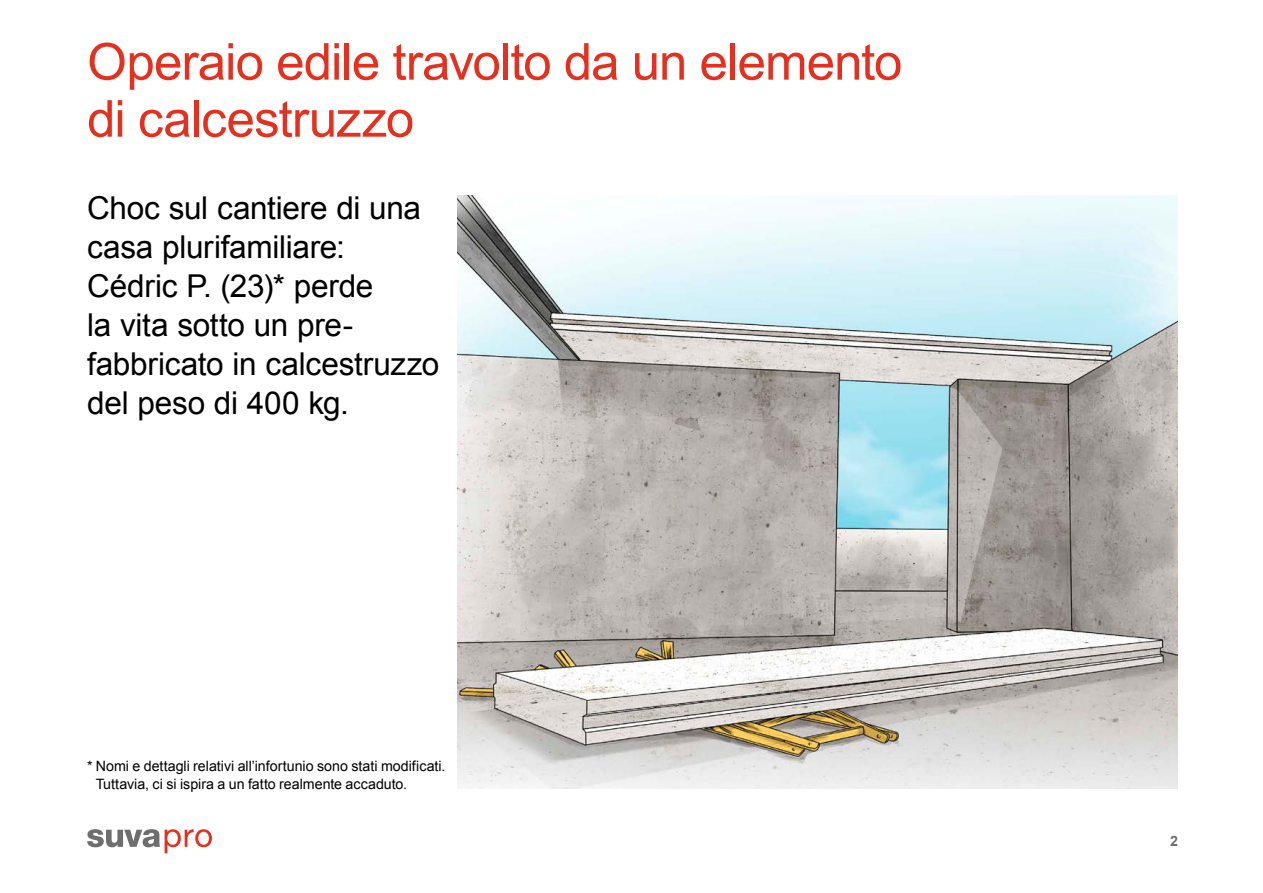
<style>
.page{position:relative;width:1263px;height:893px;background:#fff}
.page>*{position:absolute;margin:0;border:0;box-sizing:border-box;transform-origin:0 0}
.t1{font:51px/57px "Arial";letter-spacing:-.015em;color:#e6301f}
.t2{font:31.5px/39px "Arial";letter-spacing:-.01em;color:#000}
.t3{font:14.25px/18px "Arial";color:#000}
.t4{font:700 14.25px "Arial";color:#6e6e6e}
</style>
<div class="page">
<svg style="left:87px;top:829px;width:125px;height:24px"></svg>
<img style="left:457px;top:196px;width:721px;height:593px">
<h1 class="t1" style="left:87px;top:34px;width:817px">Operaio edile travolto da un elemento di calcestruzzo</h1>
<p class="t2" style="left:87px;top:188px;width:354px">Choc sul cantiere di una casa plurifamiliare:<br>Cédric P. (23)* perde<br>la vita sotto un pre&shy;fabbricato in calcestruzzo del peso di 400 kg.</p>
<p class="t3" style="left:96px;top:757px;width:351px;text-indent:-9px">* Nomi e dettagli relativi all’infortunio sono stati modificati.<br>Tuttavia, ci si ispira a un fatto realmente accaduto.</p>
<p class="t4" style="left:1170px;top:832px;width:9px">2</p>
</div>
